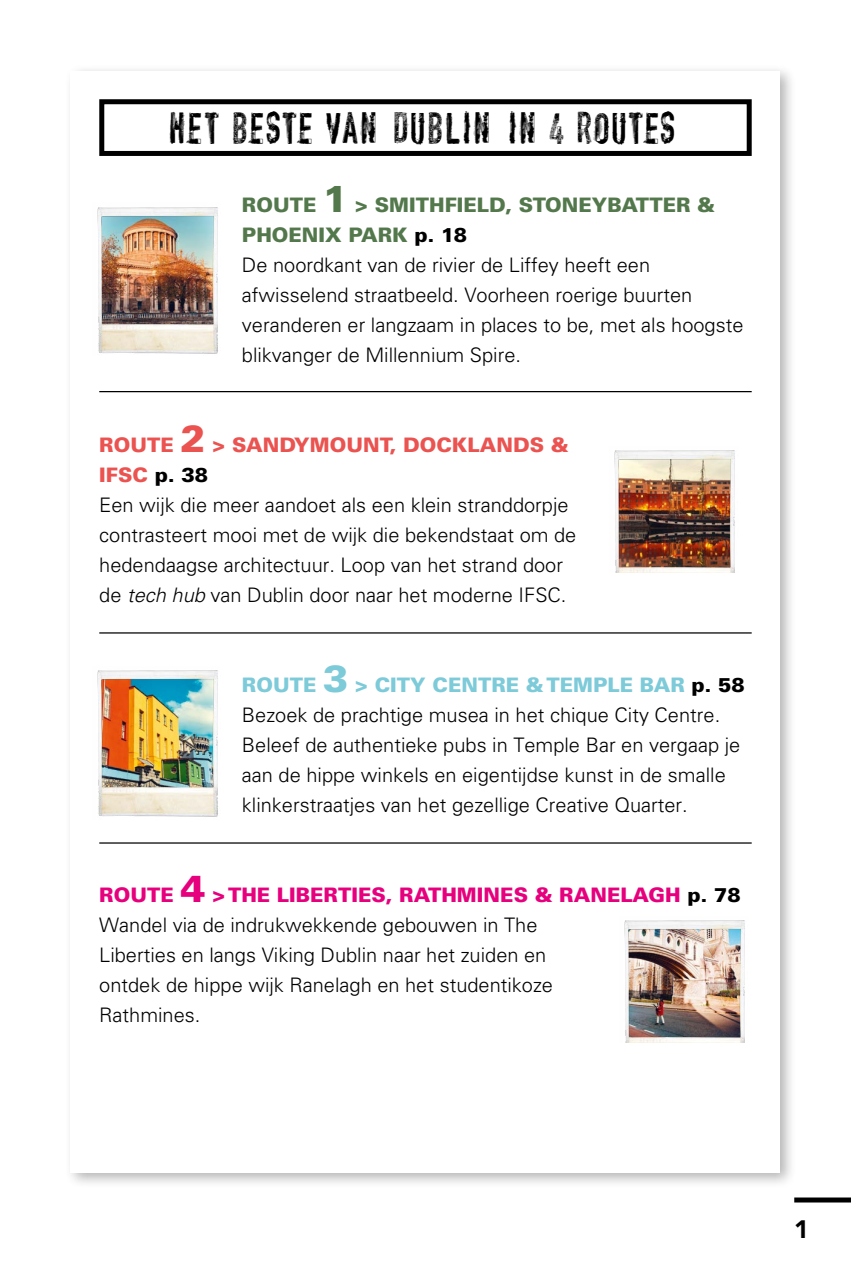
<style>
.page{position:relative;width:851px;height:1276px;background:#fff}
.page>*{position:absolute;margin:0;border:0;box-sizing:border-box;transform-origin:0 0}
.t1{font:37.5px "vtksencounter";letter-spacing:-.07em;color:#000}
.t2{font:900 25px "Avenir LT Std";color:#000}
.t3{font:300 20px/30px "Univers LT Std";color:#000}
.s1{font-weight:900;color:#53784b}
.s2{font-weight:900;font-size:37.5px;color:#53784b}
.s3{font-weight:900}
.s4{font-weight:900;color:#ea5350}
.s5{font-weight:900;font-size:37.5px;color:#ea5350}
.s6{font-style:italic}
.s7{font-weight:900;color:#7dcad9}
.s8{font-weight:900;font-size:37.5px;color:#7dcad9}
.s9{font-weight:900;color:#e6007d}
.s10{font-weight:900;font-size:37.5px;color:#e6007d}
</style>
<div class="page">
<div style="left:794px;top:1197px;width:56px;height:5px;background:#000"></div>
<div style="left:64px;top:64px;width:733px;height:1125px;background:#000;opacity:.3"></div>
<div style="left:71px;top:71px;width:709px;height:1101px;background:#fff"></div>
<div style="left:99px;top:99px;width:652px;height:57px;border:5px solid #000"></div>
<hr style="left:99px;top:391px;width:652px;height:1px;background:#000">
<hr style="left:99px;top:632px;width:652px;height:1px;background:#000">
<hr style="left:99px;top:842px;width:652px;height:1px;background:#000">
<img style="left:97px;top:207px;width:121px;height:147px">
<img style="left:97px;top:670px;width:121px;height:147px">
<img style="left:614px;top:450px;width:121px;height:122px">
<img style="left:624px;top:920px;width:121px;height:122px">
<h1 class="t1" style="left:170px;top:109px;width:512px">HET BESTE VAN DUBLIN IN 4 ROUTES</h1>
<p class="t3" style="left:242px;top:190px;width:503px"><span class="s1">ROUTE</span> <span class="s2">1</span> <span class="s1">&gt; SMITHFIELD, STONEYBATTER &amp; PHOENIX PARK</span> <span class="s3">p. 18<br></span>De noordkant van de rivier de Liffey heeft een afwisselend straatbeeld. Voorheen roerige buurten veranderen er langzaam in places to be, met als hoogste blikvanger de Millennium Spire.</p>
<p class="t3" style="left:99px;top:430px;width:478px"><span class="s4">ROUTE</span> <span class="s5">2</span> <span class="s4">&gt; SANDYMOUNT, DOCKLANDS &amp; IFSC</span> <span class="s3">p. 38<br></span>Een wijk die meer aandoet als een klein stranddorpje contrasteert mooi met de wijk die bekendstaat om de hedendaagse architectuur. Loop van het strand door de <span class="s6">tech hub</span> van Dublin door naar het moderne IFSC.</p>
<p class="t3" style="left:242px;top:670px;width:504px"><span class="s7">ROUTE</span> <span class="s8">3</span> <span class="s7">&gt; CITY CENTRE &amp; TEMPLE BAR</span> <span class="s3">p. 58<br></span>Bezoek de prachtige musea in het chique City Centre.<br>Beleef de authentieke pubs in Temple Bar en vergaap je aan de hippe winkels en eigentijdse kunst in de smalle klinkerstraatjes van het gezellige Creative Quarter.</p>
<p class="t3" style="left:99px;top:880px;width:643px"><span class="s9">ROUTE</span> <span class="s10">4</span> <span class="s9">&gt; THE LIBERTIES, RATHMINES &amp; RANELAGH</span> <span class="s3">p. 78<br></span>Wandel via de indrukwekkende gebouwen in The<br>Liberties en langs Viking Dublin naar het zuiden en<br>ontdek de hippe wijk Ranelagh en het studentikoze<br>Rathmines.</p>
<p class="t2" style="left:794px;top:1214px;width:16px">1</p>
</div>
